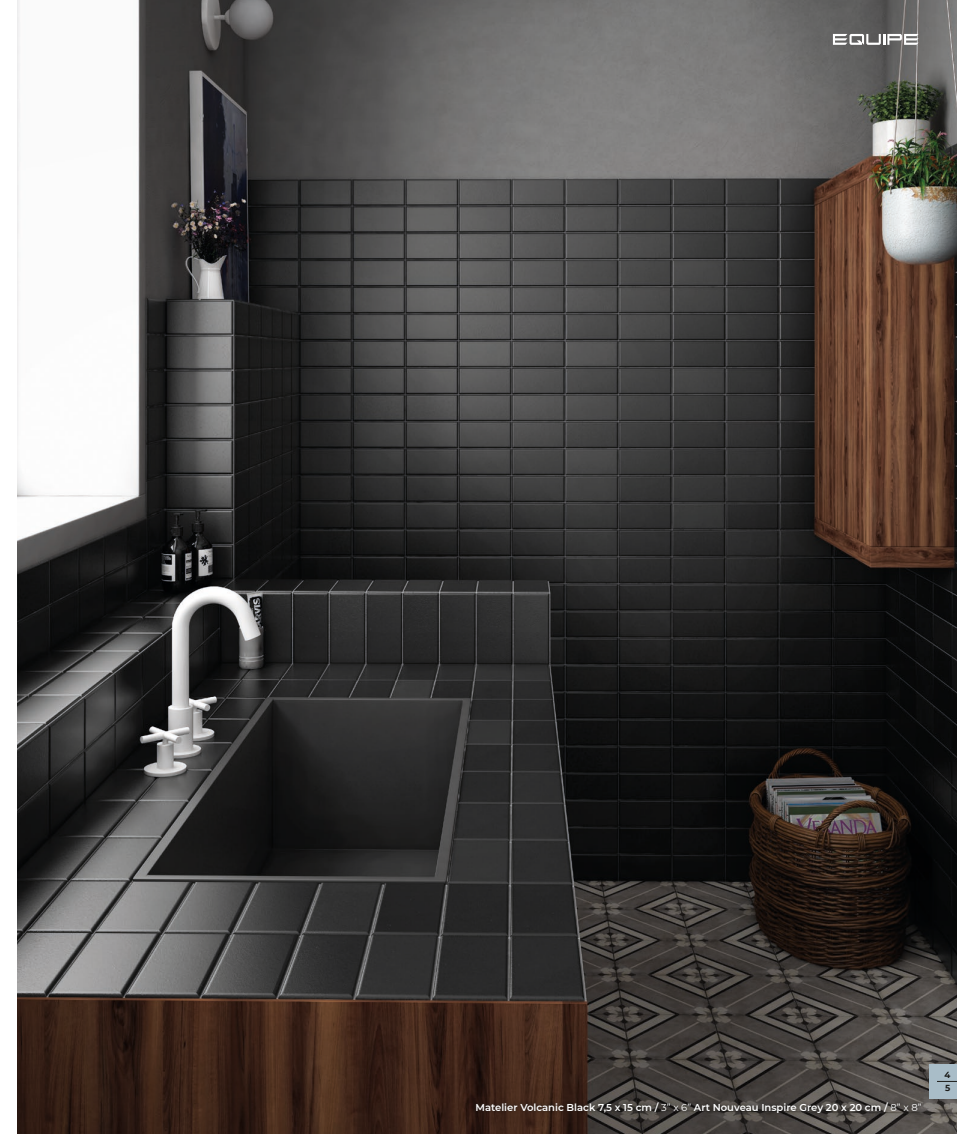
<style>
.page{position:relative;width:957px;height:1134px;background:#fff}
.page>*{position:absolute;margin:0;border:0;box-sizing:border-box;transform-origin:0 0}
.datos_ambiente{font:600 10px "Montserrat";color:#fff}
.t1{font:700 8.75px "Montserrat";color:#1d1d1b}
.t2{font:500 8.75px "Montserrat";color:#1d1d1b}
.s1{font-weight:400}
</style>
<div class="page">
<img style="left:18px;top:0;width:939px;height:1134px">
<div style="left:472px;top:1099px;width:453px;height:17px;background:#1d1d1b;opacity:.75"></div>
<div style="left:929px;top:1064px;width:28px;height:34px;background:#a9bdc8"></div>
<svg style="left:937px;top:1081px;width:20px;height:1px"></svg>
<svg style="left:833px;top:34px;width:85px;height:11px"></svg>
<p class="datos_ambiente" style="left:475px;top:1100px;width:447px">Matelier Volcanic Black 7,5 x 15 cm / <span class="s1">3” x 6”</span> Art Nouveau Inspire Grey 20 x 20 cm / <span class="s1">8” x 8”</span></p>
<p class="t2" style="left:944px;top:1068px;width:7px">4</p>
<p class="t1" style="left:945px;top:1082px;width:7px">5</p>
</div>
